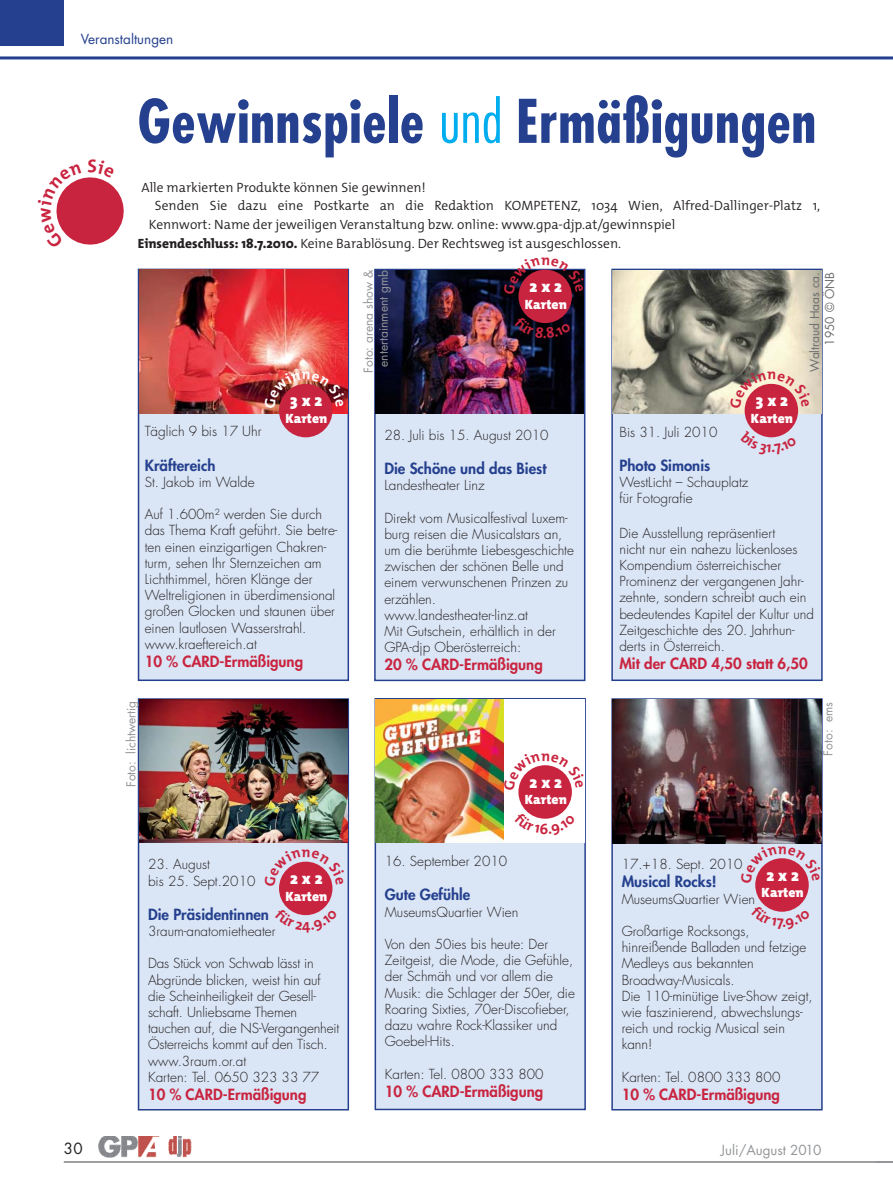
<style>
.page{position:relative;width:893px;height:1195px;background:#fff}
.page>*{position:absolute;margin:0;border:0;box-sizing:border-box;transform-origin:0 0}
.t1{font:700 condensed 58.5px "Futura Std";letter-spacing:.01em;color:#25408e}
.t2{font:900 16.5px "The Mix Os F";color:#fff}
.t3{font:800 15px "Futura Std";color:#c9243f}
.t4{font:800 15px "Futura Std";color:#25408e}
.t5{font:15px "Futura Std";color:#231f20}
.t6{font:300 13.5px/16.2px "Futura Std";color:#231f20}
.t7{font:300 13.5px "The Mix Os F";color:#231f20}
.t8{font:900 13.5px "The Mix Os F";letter-spacing:.01em;color:#fff}
.t9{font:13.5px "Futura Std";color:#939598}
.t10{font:13.5px "Futura Std";color:#25408e}
.t11{font:12px/15px "Futura Std";color:#939598;text-align:center}
.t12{font:12px/15px "Futura Std";color:#6d6e70;text-align:right}
.s1{font-weight:300;color:#00aeef}
.s2{font-weight:800}
</style>
<div class="page">
<div style="left:0;top:0;width:64px;height:45px;background:#25408e"></div>
<hr style="left:0;top:56px;width:893px;height:3px;background:#25408e">
<hr style="left:64px;top:1161px;width:829px;height:2px;background:#939598">
<img style="left:99px;top:1136px;width:93px;height:22px">
<div style="left:139px;top:269px;width:209px;height:411px;background:#dae5f5"></div>
<div style="left:138px;top:269px;width:211px;height:412px;border:2px solid #25408e"></div>
<div style="left:139px;top:699px;width:209px;height:411px;background:#dae5f5"></div>
<div style="left:138px;top:698px;width:211px;height:412px;border:2px solid #25408e"></div>
<div style="left:612px;top:699px;width:210px;height:411px;background:#dae5f5"></div>
<div style="left:611px;top:698px;width:212px;height:412px;border:2px solid #25408e"></div>
<div style="left:612px;top:269px;width:210px;height:411px;background:#dae5f5"></div>
<div style="left:611px;top:269px;width:212px;height:412px;border:2px solid #25408e"></div>
<img style="left:139px;top:270px;width:209px;height:143px">
<img style="left:139px;top:700px;width:209px;height:143px">
<img style="left:613px;top:270px;width:208px;height:143px">
<img style="left:613px;top:700px;width:208px;height:143px">
<div style="left:375px;top:699px;width:210px;height:410px;background:#dae5f5"></div>
<div style="left:375px;top:698px;width:211px;height:412px;border:2px solid #25408e"></div>
<div style="left:376px;top:699px;width:208px;height:144px;background:#fff"></div>
<img style="left:376px;top:699px;width:128px;height:144px">
<div style="left:375px;top:269px;width:210px;height:411px;background:#dae5f5"></div>
<div style="left:374px;top:269px;width:211px;height:412px;border:2px solid #25408e"></div>
<img style="left:375px;top:270px;width:209px;height:144px">
<div style="left:279px;top:384px;width:53px;height:53px;background:#c9243f;border-radius:50%"></div>
<div style="left:745px;top:384px;width:53px;height:53px;background:#c9243f;border-radius:50%"></div>
<div style="left:518px;top:270px;width:54px;height:53px;background:#c9243f;border-radius:50%"></div>
<div style="left:279px;top:862px;width:53px;height:53px;background:#c9243f;border-radius:50%"></div>
<div style="left:518px;top:765px;width:54px;height:54px;background:#c9243f;border-radius:50%"></div>
<div style="left:755px;top:858px;width:54px;height:54px;background:#c9243f;border-radius:50%"></div>
<svg style="left:56px;top:177px;width:68px;height:68px"></svg>
<img style="left:264px;top:372px;width:80px;height:37px">
<svg style="left:730px;top:372px;width:80px;height:37px"></svg>
<svg style="left:753px;top:430px;width:37px;height:8px"></svg>
<svg style="left:503px;top:268px;width:81px;height:26px"></svg>
<svg style="left:514px;top:316px;width:57px;height:22px"></svg>
<svg style="left:279px;top:861px;width:54px;height:25px"></svg>
<svg style="left:287px;top:908px;width:37px;height:8px"></svg>
<svg style="left:503px;top:753px;width:69px;height:37px"></svg>
<svg style="left:527px;top:812px;width:36px;height:7px"></svg>
<svg style="left:755px;top:846px;width:66px;height:37px"></svg>
<svg style="left:764px;top:905px;width:36px;height:7px"></svg>
<p class="t10" style="left:81px;top:32px;width:94px">Veranstaltungen</p>
<h1 class="t1" style="left:138px;top:94px;width:680px">Gewinnspiele <span class="s1">und</span> Ermäßigungen</h1>
<p class="t7" style="left:141px;top:182px;width:286px">Alle markierten Produkte können Sie gewinnen!</p>
<p class="t7" style="left:155px;top:201px;width:667px">Senden Sie dazu eine Postkarte an die Redaktion KOMPETENZ, 1034 Wien, Alfred-Dallinger-Platz 1,</p>
<p class="t7" style="left:149px;top:219px;width:528px">Kennwort: Name der jeweiligen Veranstaltung bzw. online: www.gpa-djp.at/gewinnspiel</p>
<p class="t7" style="left:138px;top:238px;width:485px"><span class="s2">Einsendeschluss: 18.7.2010.</span> Keine Barablösung. Der Rechtsweg ist ausgeschlossen.</p>
<p class="t2" style="left:290px;top:395px;width:34px">3 x 2</p>
<p class="t8" style="left:285px;top:413px;width:44px">Karten</p>
<p class="t6" style="left:145px;top:424px;width:118px">Täglich 9 bis 17 Uhr</p>
<p class="t4" style="left:145px;top:458px;width:72px">Kräftereich</p>
<p class="t6" style="left:145px;top:475px;width:111px">St. Jakob im Walde</p>
<p class="t6" style="left:145px;top:507px;width:194px">Auf 1.600m² werden Sie durch das Thema Kraft geführt. Sie betre&shy;ten einen einzigartigen Chakren&shy;turm, sehen Ihr Sternzeichen am<br>Lichthimmel, hören Klänge der<br>Weltreligionen in überdimensional großen Glocken und staunen über einen lautlosen Wasserstrahl. www.kraeftereich.at</p>
<p class="t3" style="left:145px;top:654px;width:160px">10 % CARD-Ermäßigung</p>
<p class="t11" style="left:362px;top:373px;width:104px;rotate:-90deg">Foto: arena show &amp; entertainment gmb</p>
<p class="t2" style="left:529px;top:281px;width:34px">2 x 2</p>
<p class="t8" style="left:525px;top:299px;width:44px">Karten</p>
<p class="t6" style="left:384px;top:428px;width:166px">28. Juli bis 15. August 2010</p>
<p class="t4" style="left:384px;top:461px;width:164px">Die Schöne und das Biest</p>
<p class="t6" style="left:384px;top:478px;width:102px">Landestheater Linz</p>
<p class="t6" style="left:384px;top:510px;width:191px">Direkt vom Musicalfestival Luxem&shy;burg reisen die Musicalstars an, um die berühmte Liebesgeschichte zwischen der schönen Belle und einem verwunschenen Prinzen zu erzählen. www.landestheater-linz.at<br>Mit Gutschein, erhältlich in der<br>GPA-djp Oberösterreich:</p>
<p class="t3" style="left:384px;top:658px;width:160px">20 % CARD-Ermäßigung</p>
<p class="t2" style="left:756px;top:395px;width:34px">3 x 2</p>
<p class="t8" style="left:751px;top:413px;width:44px">Karten</p>
<p class="t12" style="left:808px;top:372px;width:101px;rotate:-90deg">Waltraud Haas ca.<br>1950 © ÖNB</p>
<p class="t6" style="left:619px;top:425px;width:99px">Bis 31. Juli 2010</p>
<p class="t4" style="left:619px;top:458px;width:92px">Photo Simonis</p>
<p class="t6" style="left:619px;top:475px;width:130px">WestLicht – Schauplatz für Fotografie</p>
<p class="t6" style="left:619px;top:526px;width:196px">Die Ausstellung repräsentiert<br>nicht nur ein nahezu lückenloses<br>Kompendium österreichischer<br>Prominenz der vergangenen Jahr&shy;zehnte, sondern schreibt auch ein bedeutendes Kapitel der Kultur und<br>Zeitgeschichte des 20. Jahrhun&shy;derts in Österreich.</p>
<p class="t3" style="left:619px;top:656px;width:190px">Mit der CARD 4,50 statt 6,50</p>
<p class="t11" style="left:125px;top:787px;width:88px;rotate:-90deg">Foto: lichtwertig</p>
<p class="t11" style="left:822px;top:755px;width:55px;rotate:-90deg">Foto: ems</p>
<p class="t2" style="left:529px;top:776px;width:34px">2 x 2</p>
<p class="t8" style="left:525px;top:795px;width:44px">Karten</p>
<p class="t6" style="left:148px;top:857px;width:109px">23. August<br>bis 25. Sept.2010</p>
<p class="t4" style="left:148px;top:907px;width:122px">Die Präsidentinnen</p>
<p class="t6" style="left:148px;top:924px;width:129px">3raum-anatomietheater</p>
<p class="t6" style="left:148px;top:956px;width:193px">Das Stück von Schwab lässt in<br>Abgründe blicken, weist hin auf die Scheinheiligkeit der Gesell&shy;schaft. Unliebsame Themen tauchen auf, die NS-Vergangenheit<br>Österreichs kommt auf den Tisch. www.3raum.or.at<br>Karten: Tel. 0650 323 33 77</p>
<p class="t3" style="left:148px;top:1087px;width:160px">10 % CARD-Ermäßigung</p>
<p class="t2" style="left:290px;top:873px;width:34px">2 x 2</p>
<p class="t8" style="left:285px;top:891px;width:44px">Karten</p>
<p class="t6" style="left:385px;top:854px;width:124px">16. September 2010</p>
<p class="t4" style="left:385px;top:888px;width:87px">Gute Gefühle</p>
<p class="t6" style="left:385px;top:904px;width:135px">MuseumsQuartier Wien</p>
<p class="t6" style="left:385px;top:937px;width:192px">Von den 50ies bis heute: Der<br>Zeitgeist, die Mode, die Gefühle, der Schmäh und vor allem die<br>Musik: die Schlager der 50er, die<br>Roaring Sixties, 70er-Discofieber, dazu wahre Rock-Klassiker und<br>Goebel-Hits.</p>
<p class="t6" style="left:385px;top:1066px;width:160px">Karten: Tel. 0800 333 800</p>
<p class="t3" style="left:385px;top:1084px;width:160px">10 % CARD-Ermäßigung</p>
<p class="t6" style="left:622px;top:857px;width:122px">17.+18. Sept. 2010</p>
<p class="t4" style="left:622px;top:875px;width:97px">Musical Rocks!</p>
<p class="t6" style="left:622px;top:891px;width:135px">MuseumsQuartier Wien</p>
<p class="t6" style="left:622px;top:924px;width:193px">Großartige Rocksongs, hinreißende Balladen und fetzige<br>Medleys aus bekannten<br>Broadway-Musicals.<br>Die 110-minütige Live-Show zeigt, wie faszinierend, abwechslungs&shy;reich und rockig Musical sein kann!</p>
<p class="t6" style="left:622px;top:1070px;width:160px">Karten: Tel. 0800 333 800</p>
<p class="t3" style="left:622px;top:1087px;width:160px">10 % CARD-Ermäßigung</p>
<p class="t2" style="left:766px;top:869px;width:34px">2 x 2</p>
<p class="t8" style="left:762px;top:888px;width:44px">Karten</p>
<p class="t5" style="left:64px;top:1141px;width:20px">30</p>
<p class="t9" style="left:721px;top:1144px;width:102px">Juli/August 2010</p>
</div>
